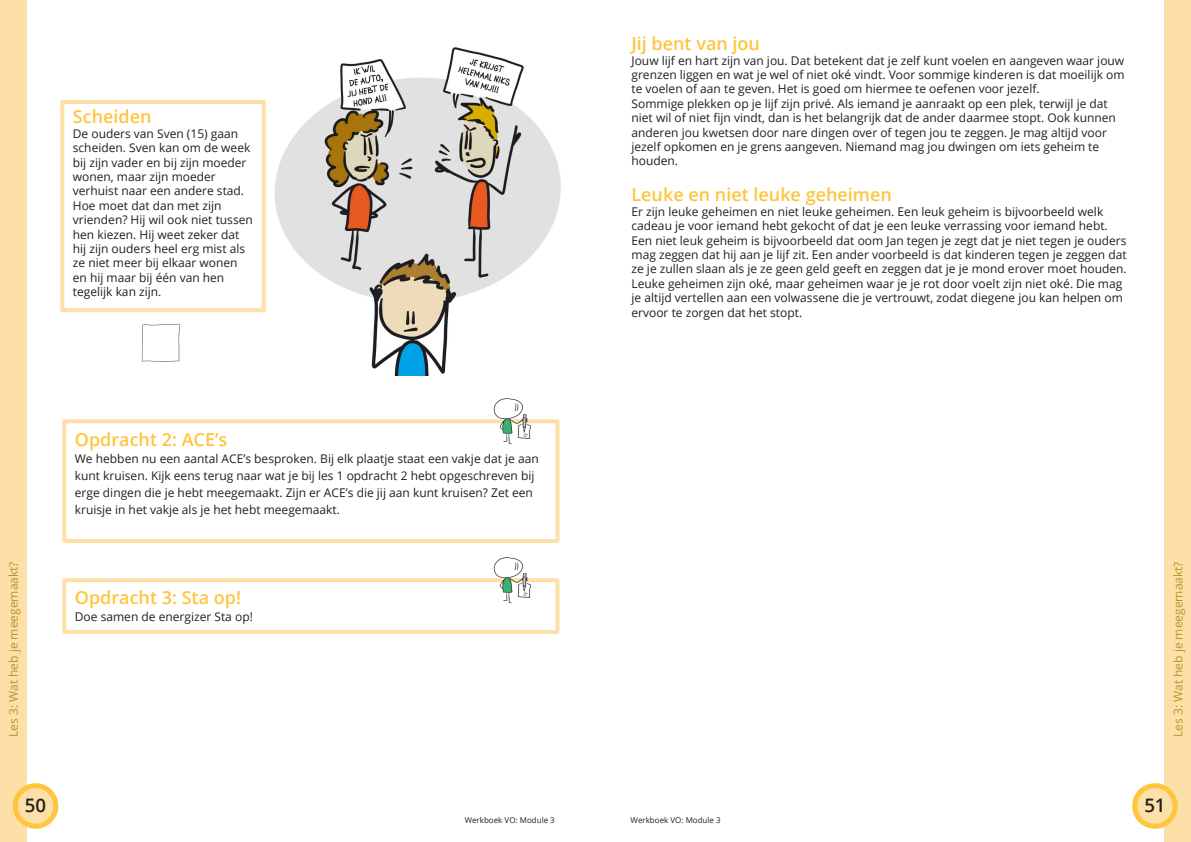
<style>
.page{position:relative;width:1191px;height:842px;background:#fff}
.page>*{position:absolute;margin:0;border:0;box-sizing:border-box;transform-origin:0 0}
.t1{font:600 18.6px "Open Sans";color:#231f20}
.Subkopje{font:600 18px "Open Sans";color:#fec53d}
.Broodtekst{font:12px/14.4px "Open Sans";color:#231f20}
.Broodtekst-2{font:12px "Open Sans";color:#bb932d}
.t2{font:8px "Open Sans";color:#231f20}
</style>
<div class="page">
<div style="left:1164px;top:0;width:27px;height:842px;background:#fce0a8"></div>
<div style="left:0;top:0;width:27px;height:842px;background:#fce0a8"></div>
<svg style="left:1132px;top:783px;width:46px;height:46px"></svg>
<svg style="left:12px;top:783px;width:47px;height:46px"></svg>
<img style="left:274px;top:47px;width:287px;height:329px">
<div style="left:62px;top:419px;width:497px;height:124px;border:4px solid #fce0a8"></div>
<div style="left:62px;top:578px;width:497px;height:56px;border:4px solid #fce0a8"></div>
<img style="left:490px;top:398px;width:41px;height:47px">
<img style="left:490px;top:557px;width:41px;height:47px">
<div style="left:60px;top:100px;width:206px;height:212px;border:4px solid #fce0a8"></div>
<img style="left:142px;top:323px;width:38px;height:39px">
<p class="Subkopje" style="left:73px;top:105px;width:80px">Scheiden</p>
<p class="Broodtekst" style="left:73px;top:126px;width:181px">De ouders van Sven (15) gaan scheiden. Sven kan om de week bij zijn vader en bij zijn moeder wonen, maar zijn moeder verhuist naar een andere stad.<br>Hoe moet dat dan met zijn vrienden? Hij wil ook niet tussen hen kiezen. Hij weet zeker dat hij zijn ouders heel erg mist als ze niet meer bij elkaar wonen en hij maar bij één van hen tegelijk kan zijn.</p>
<p class="Subkopje" style="left:631px;top:31px;width:130px">Jij bent van jou</p>
<p class="Broodtekst" style="left:631px;top:53px;width:494px;text-align:justify">Jouw lijf en hart zijn van jou. Dat betekent dat je zelf kunt voelen en aangeven waar jouw grenzen liggen en wat je wel of niet oké vindt. Voor sommige kinderen is dat moeilijk om te voelen of aan te geven. Het is goed om hiermee te oefenen voor jezelf.</p>
<p class="Broodtekst" style="left:631px;top:96px;width:486px">Sommige plekken op je lijf zijn privé. Als iemand je aanraakt op een plek, terwijl je dat niet wil of niet fijn vindt, dan is het belangrijk dat de ander daarmee stopt. Ook kunnen anderen jou kwetsen door nare dingen over of tegen jou te zeggen. Je mag altijd voor jezelf opkomen en je grens aangeven. Niemand mag jou dwingen om iets geheim te houden.</p>
<p class="Subkopje" style="left:631px;top:183px;width:262px">Leuke en niet leuke geheimen</p>
<p class="Broodtekst" style="left:631px;top:204px;width:497px">Er zijn leuke geheimen en niet leuke geheimen. Een leuk geheim is bijvoorbeeld welk cadeau je voor iemand hebt gekocht of dat je een leuke verrassing voor iemand hebt.<br>Een niet leuk geheim is bijvoorbeeld dat oom Jan tegen je zegt dat je niet tegen je ouders mag zeggen dat hij aan je lijf zit. Een ander voorbeeld is dat kinderen tegen je zeggen dat ze je zullen slaan als je ze geen geld geeft en zeggen dat je je mond erover moet houden.<br>Leuke geheimen zijn oké, maar geheimen waar je je rot door voelt zijn niet oké. Die mag je altijd vertellen aan een volwassene die je vertrouwt, zodat diegene jou kan helpen om ervoor te zorgen dat het stopt.</p>
<p class="Broodtekst-2" style="left:5px;top:737px;width:177px;rotate:-90deg">Les 3: Wat heb je meegemaakt?</p>
<p class="Subkopje" style="left:75px;top:427px;width:154px">Opdracht 2: ACE’s</p>
<p class="Broodtekst" style="left:75px;top:449px;width:465px;line-height:17px">We hebben nu een aantal ACE’s besproken. Bij elk plaatje staat een vakje dat je aan kunt kruisen. Kijk eens terug naar wat je bij les 1 opdracht 2 hebt opgeschreven bij erge dingen die je hebt meegemaakt. Zijn er ACE’s die jij aan kunt kruisen? Zet een kruisje in het vakje als je het hebt meegemaakt.</p>
<p class="Subkopje" style="left:75px;top:586px;width:168px">Opdracht 3: Sta op!</p>
<p class="Broodtekst" style="left:75px;top:610px;width:179px">Doe samen de energizer Sta op!</p>
<p class="Broodtekst-2" style="left:1169px;top:737px;width:177px;rotate:-90deg">Les 3: Wat heb je meegemaakt?</p>
<h1 class="t1" style="left:25px;top:793px;width:23px">50</h1>
<h1 class="t1" style="left:1144px;top:793px;width:23px">51</h1>
<p class="t2" style="left:465px;top:814px;width:92px">Werkboek VO: Module 3</p>
<p class="t2" style="left:630px;top:814px;width:92px">Werkboek VO: Module 3</p>
</div>
